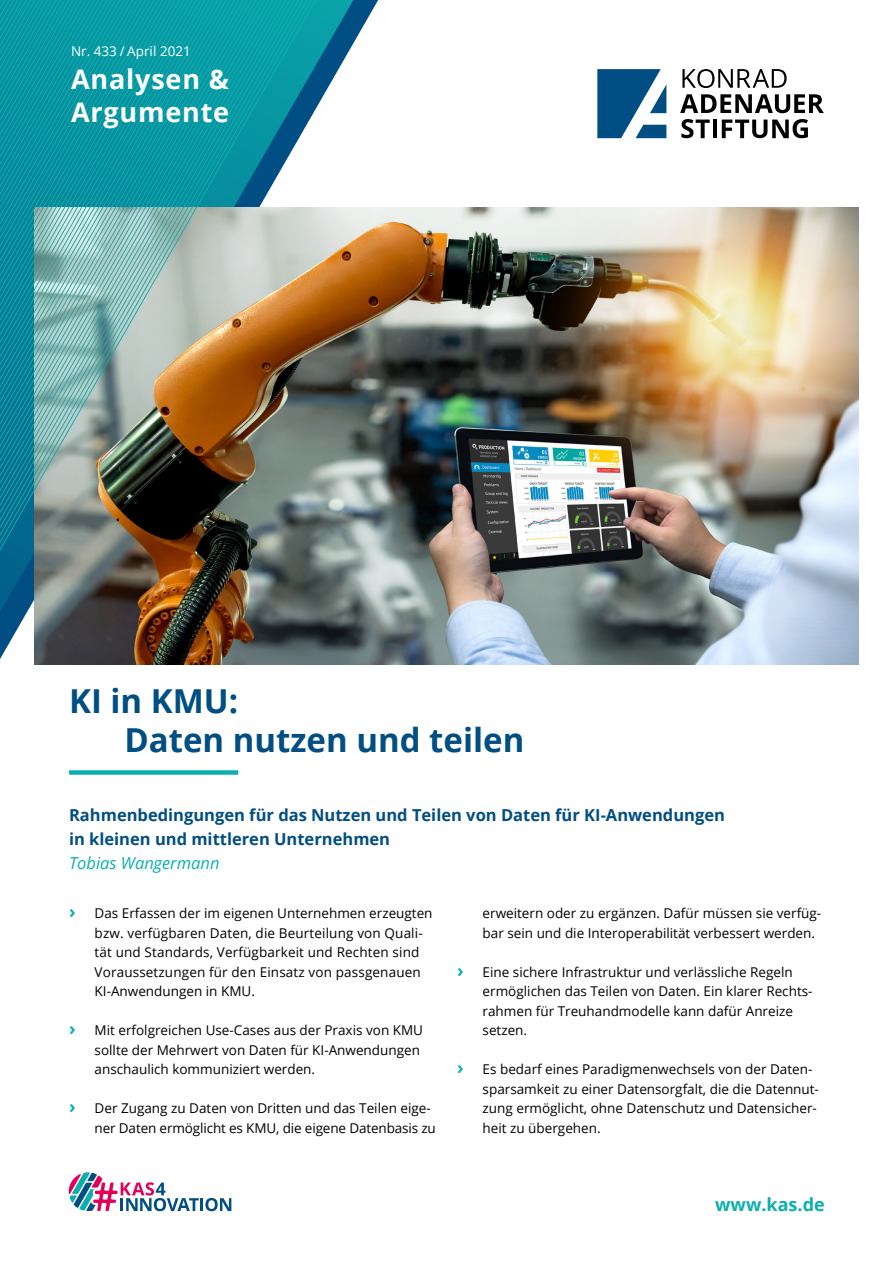
<style>
.page{position:relative;width:893px;height:1263px;background:#fff}
.page>*{position:absolute;margin:0;border:0;box-sizing:border-box;transform-origin:0 0}
.H1_1{font:700 33px "Open Sans";color:#004e83}
.t1{font:700 27px "Open Sans";letter-spacing:.03em;color:#fff}
.t2{font:700 18px "Open Sans";color:#0bb0ae}
.SH1{font:700 16.5px/23.7px "Open Sans";color:#004e83}
.Autor{font:italic 16.5px "Open Sans";color:#0bb0ae}
.t3{font:13.5px/19.5px "Open Sans";color:#000}
.Nr-Datum{font:13.5px "Open Sans";color:#fff}
.s1{font-weight:700;font-size:18px;color:#0bb0ae}
</style>
<div class="page">
<svg style="left:0;top:0;width:361px;height:634px"></svg>
<svg style="left:682px;top:69px;width:105px;height:19px"></svg>
<svg style="left:680px;top:94px;width:144px;height:19px"></svg>
<svg style="left:681px;top:119px;width:29px;height:19px"></svg>
<hr style="left:713px;top:120px;width:4px;height:18px;background:#000">
<svg style="left:722px;top:119px;width:86px;height:19px"></svg>
<svg style="left:597px;top:69px;width:69px;height:69px"></svg>
<img style="left:35px;top:207px;width:823px;height:458px">
<svg style="left:240px;top:0;width:5px;height:587px;background:#628373"></svg>
<svg style="left:223px;top:0;width:5px;height:587px;background:#5b7e6d"></svg>
<svg style="left:206px;top:0;width:5px;height:587px;background:#567a6a"></svg>
<svg style="left:194px;top:0;width:4px;height:587px;background:#5b7d6a"></svg>
<svg style="left:189px;top:0;width:5px;height:587px;background:#5b7c69"></svg>
<svg style="left:185px;top:0;width:4px;height:587px;background:#587b68"></svg>
<svg style="left:181px;top:0;width:4px;height:587px;background:#587c6a"></svg>
<svg style="left:177px;top:0;width:4px;height:587px;background:#577e6d"></svg>
<svg style="left:172px;top:0;width:5px;height:587px;background:#578071"></svg>
<svg style="left:168px;top:0;width:4px;height:587px;background:#568174"></svg>
<svg style="left:164px;top:0;width:4px;height:587px;background:#538176"></svg>
<svg style="left:160px;top:0;width:4px;height:587px;background:#538279"></svg>
<svg style="left:155px;top:0;width:5px;height:587px;background:#53867f"></svg>
<svg style="left:151px;top:0;width:4px;height:587px;background:#518a87"></svg>
<svg style="left:147px;top:0;width:4px;height:587px;background:#518c8a"></svg>
<svg style="left:143px;top:0;width:4px;height:587px;background:#528e8c"></svg>
<svg style="left:138px;top:0;width:5px;height:587px;background:#53908e"></svg>
<svg style="left:134px;top:0;width:4px;height:587px;background:#54928f"></svg>
<svg style="left:130px;top:0;width:4px;height:587px;background:#559390"></svg>
<svg style="left:126px;top:0;width:4px;height:587px;background:#569693"></svg>
<svg style="left:121px;top:0;width:5px;height:587px;background:#569693"></svg>
<svg style="left:117px;top:0;width:4px;height:587px;background:#539693"></svg>
<svg style="left:113px;top:0;width:4px;height:587px;background:#509391"></svg>
<svg style="left:109px;top:0;width:4px;height:587px;background:#4d9190"></svg>
<svg style="left:104px;top:0;width:5px;height:587px;background:#4e9291"></svg>
<svg style="left:100px;top:0;width:4px;height:587px;background:#559896"></svg>
<svg style="left:96px;top:0;width:4px;height:587px;background:#5a9d9d"></svg>
<svg style="left:92px;top:0;width:4px;height:587px;background:#5da3a3"></svg>
<svg style="left:87px;top:0;width:5px;height:587px;background:#61a8a8"></svg>
<svg style="left:83px;top:0;width:4px;height:587px;background:#63aaab"></svg>
<svg style="left:79px;top:0;width:4px;height:587px;background:#64abac"></svg>
<svg style="left:75px;top:0;width:4px;height:587px;background:#64abac"></svg>
<svg style="left:0;top:0;width:75px;height:587px;background:#3598a2"></svg>
<div style="left:69px;top:770px;width:169px;height:5px;background:#0bb0ae"></div>
<svg style="left:69px;top:1172px;width:162px;height:39px"></svg>
<p class="Nr-Datum" style="left:71px;top:41px;width:121px">Nr. 433 / April 2021</p>
<p class="t1" style="left:71px;top:61px;width:159px">Analysen &amp;</p>
<p class="t1" style="left:71px;top:94px;width:160px">Argumente</p>
<h1 class="H1_1" style="left:69px;top:678px;width:171px">KI in KMU:</h1>
<p class="H1_1" style="left:124px;top:717px;width:401px">Daten nutzen und teilen</p>
<p class="SH1" style="left:69px;top:802px;width:657px">Rahmenbedingungen für das Nutzen und Teilen von Daten für KI-Anwendungen in kleinen und mittleren Unternehmen</p>
<p class="Autor" style="left:69px;top:851px;width:152px">Tobias Wangermann</p>
<p class="t3" style="left:95px;top:903px;width:339px;text-indent:-26px"><span class="s1">›</span> Das Erfassen der im eigenen Unternehmen erzeugten bzw. verfügbaren Daten, die Beurteilung von Quali&shy;tät und Standards, Verfügbarkeit und Rechten sind Voraussetzungen für den Einsatz von passgenauen KI-Anwendungen in KMU.</p>
<p class="t3" style="left:95px;top:1020px;width:330px;text-indent:-26px"><span class="s1">›</span> Mit erfolgreichen Use-Cases aus der Praxis von KMU sollte der Mehrwert von Daten für KI-Anwendungen anschaulich kommuniziert werden.</p>
<p class="t3" style="left:95px;top:1098px;width:343px;text-indent:-26px"><span class="s1">›</span> Der Zugang zu Daten von Dritten und das Teilen eige&shy;ner Daten ermöglicht es KMU, die eigene Datenbasis zu</p>
<p class="t3" style="left:483px;top:903px;width:340px">erweitern oder zu ergänzen. Dafür müssen sie verfüg&shy;bar sein und die Interoperabilität verbessert werden.</p>
<p class="t3" style="left:483px;top:962px;width:331px;text-indent:-26px"><span class="s1">›</span> Eine sichere Infrastruktur und verlässliche Regeln ermöglichen das Teilen von Daten. Ein klarer Rechts&shy;rahmen für Treuhandmodelle kann dafür Anreize setzen.</p>
<p class="t3" style="left:483px;top:1059px;width:338px;text-indent:-26px"><span class="s1">›</span> Es bedarf eines Paradigmenwechsels von der Daten&shy;sparsamkeit zu einer Datensorgfalt, die die Datennut&shy;zung ermöglicht, ohne Datenschutz und Datensicher&shy;heit zu übergehen.</p>
<h3 class="t2" style="left:715px;top:1191px;width:111px">www.kas.de</h3>
</div>
